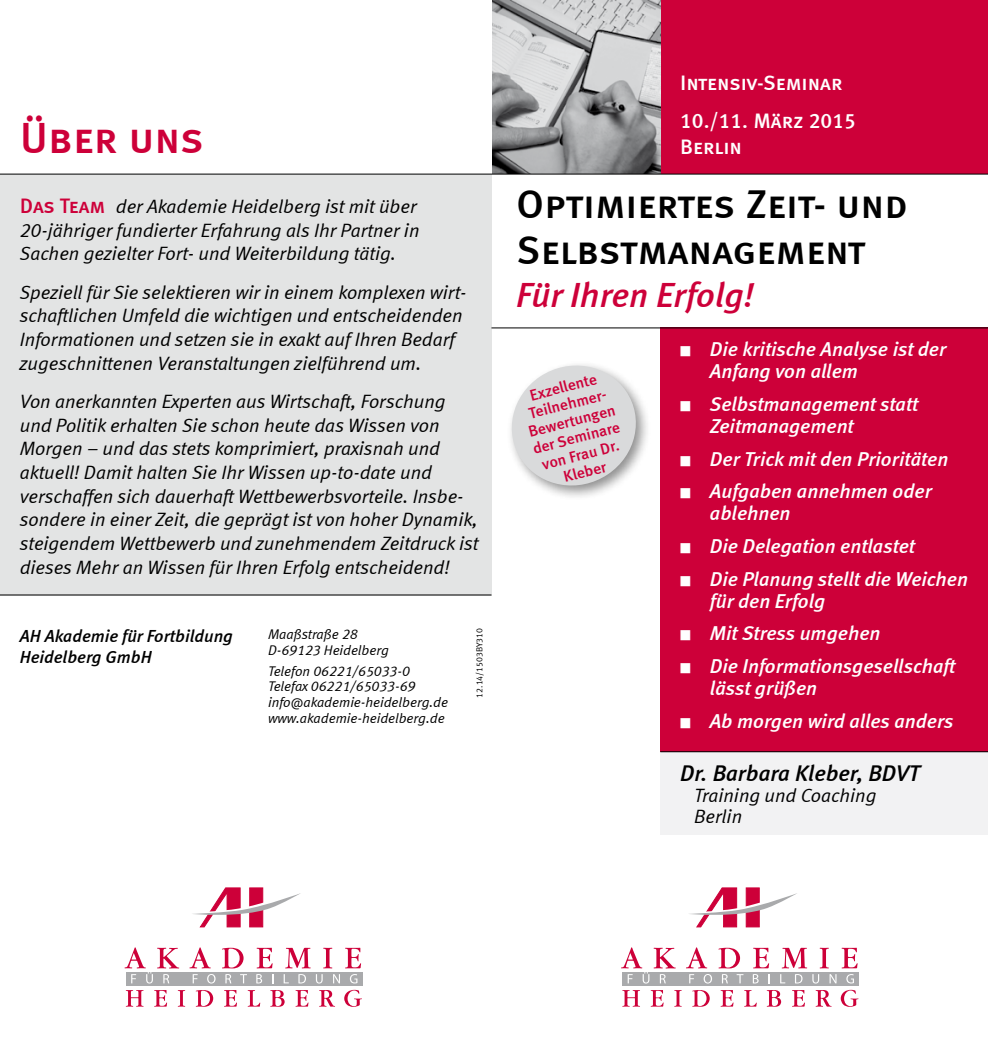
<style>
.page{position:relative;width:988px;height:1042px;background:#fff}
.page>*{position:absolute;margin:0;border:0;box-sizing:border-box;transform-origin:0 0}
.t1{font:43.75px "Meta Medium LF Caps";color:#cd0039}
.t2{font:40.25px/45.5px "Meta Medium LF Caps";letter-spacing:-.005em;color:#000}
.t3{font:italic 35px "Meta Medium LF";color:#cd0039}
.t4{font:italic 22.75px "Meta Medium LF";color:#000}
.t5{font:21px/38.5px "Meta Medium LF Caps";color:#fff}
.t6{font:italic 20.12px/21.9px "Meta Medium LF";color:#fff}
.t7{font:italic 19.25px/23.6px "Meta Normal LF";color:#000}
.t8{font:italic 17.5px/21px "Meta Medium LF";color:#000}
.t9{font:15.75px/17.5px "Meta Medium LF";color:#cd0039;text-align:center}
.t10{font:italic 14px/15.8px "Meta Normal LF";color:#000}
.t11{font:8.75px "Meta Normal LF";color:#000}
.s1{font-family:"Meta Medium LF Caps";font-style:normal;font-size:21px;color:#cd0039}
</style>
<div class="page">
<div style="left:660px;top:0;width:327px;height:174px;background:#cd0039"></div>
<svg style="left:193px;top:888px;width:108px;height:39px"></svg>
<svg style="left:126px;top:990px;width:17px;height:16px"></svg>
<svg style="left:154px;top:990px;width:13px;height:16px"></svg>
<svg style="left:178px;top:990px;width:7px;height:16px"></svg>
<svg style="left:196px;top:990px;width:17px;height:16px"></svg>
<svg style="left:224px;top:990px;width:13px;height:16px"></svg>
<svg style="left:247px;top:990px;width:13px;height:16px"></svg>
<svg style="left:270px;top:990px;width:14px;height:16px"></svg>
<svg style="left:295px;top:990px;width:13px;height:16px"></svg>
<svg style="left:319px;top:990px;width:16px;height:16px"></svg>
<svg style="left:344px;top:990px;width:18px;height:17px"></svg>
<svg style="left:189px;top:947px;width:22px;height:21px"></svg>
<svg style="left:222px;top:948px;width:21px;height:20px"></svg>
<svg style="left:256px;top:948px;width:16px;height:20px"></svg>
<svg style="left:285px;top:948px;width:25px;height:20px"></svg>
<svg style="left:323px;top:948px;width:9px;height:20px"></svg>
<svg style="left:345px;top:948px;width:16px;height:20px"></svg>
<div style="left:126px;top:972px;width:236px;height:13px;background:#a9aaac"></div>
<svg style="left:124px;top:947px;width:55px;height:36px"></svg>
<svg style="left:193px;top:974px;width:4px;height:9px"></svg>
<svg style="left:207px;top:974px;width:8px;height:9px"></svg>
<svg style="left:225px;top:974px;width:6px;height:9px"></svg>
<svg style="left:240px;top:974px;width:7px;height:9px"></svg>
<svg style="left:256px;top:974px;width:6px;height:9px"></svg>
<svg style="left:283px;top:974px;width:6px;height:9px"></svg>
<svg style="left:298px;top:974px;width:8px;height:9px"></svg>
<svg style="left:316px;top:974px;width:6px;height:9px"></svg>
<svg style="left:333px;top:974px;width:7px;height:9px"></svg>
<svg style="left:350px;top:974px;width:7px;height:9px"></svg>
<svg style="left:689px;top:888px;width:108px;height:39px"></svg>
<svg style="left:622px;top:990px;width:17px;height:16px"></svg>
<svg style="left:650px;top:990px;width:13px;height:16px"></svg>
<svg style="left:674px;top:990px;width:7px;height:16px"></svg>
<svg style="left:692px;top:990px;width:17px;height:16px"></svg>
<svg style="left:720px;top:990px;width:13px;height:16px"></svg>
<svg style="left:744px;top:990px;width:12px;height:16px"></svg>
<svg style="left:766px;top:990px;width:14px;height:16px"></svg>
<svg style="left:792px;top:990px;width:12px;height:16px"></svg>
<svg style="left:815px;top:990px;width:16px;height:16px"></svg>
<svg style="left:840px;top:990px;width:18px;height:17px"></svg>
<svg style="left:686px;top:947px;width:21px;height:21px"></svg>
<svg style="left:718px;top:948px;width:21px;height:20px"></svg>
<svg style="left:753px;top:948px;width:15px;height:20px"></svg>
<svg style="left:781px;top:948px;width:25px;height:20px"></svg>
<svg style="left:819px;top:948px;width:9px;height:20px"></svg>
<svg style="left:841px;top:948px;width:16px;height:20px"></svg>
<div style="left:622px;top:972px;width:236px;height:13px;background:#a9aaac"></div>
<svg style="left:621px;top:947px;width:54px;height:36px"></svg>
<svg style="left:689px;top:974px;width:5px;height:9px"></svg>
<svg style="left:703px;top:974px;width:8px;height:9px"></svg>
<svg style="left:722px;top:974px;width:5px;height:9px"></svg>
<svg style="left:736px;top:974px;width:7px;height:9px"></svg>
<svg style="left:752px;top:974px;width:6px;height:9px"></svg>
<svg style="left:780px;top:974px;width:5px;height:9px"></svg>
<svg style="left:795px;top:974px;width:7px;height:9px"></svg>
<svg style="left:812px;top:974px;width:6px;height:9px"></svg>
<svg style="left:829px;top:974px;width:7px;height:9px"></svg>
<svg style="left:846px;top:974px;width:7px;height:9px"></svg>
<div style="left:660px;top:327px;width:327px;height:425px;background:#cd0039"></div>
<img style="left:492px;top:0;width:168px;height:174px">
<div style="left:660px;top:752px;width:327px;height:83px;background:#f2f2f3"></div>
<div style="left:0;top:174px;width:491px;height:421px;background:#e3e4e4"></div>
<hr style="left:0;top:594px;width:491px;height:1px;background:#000">
<hr style="left:0;top:174px;width:987px;height:1px;background:#000">
<hr style="left:491px;top:327px;width:496px;height:1px;background:#000">
<hr style="left:660px;top:751px;width:327px;height:1px;background:#000">
<div style="left:505px;top:360px;width:146px;height:141px;background:#000;opacity:.44"></div>
<svg style="left:505px;top:360px;width:139px;height:134px"></svg>
<h1 class="t1" style="left:20px;top:113px;width:185px">Über uns</h1>
<p class="t7" style="left:20px;top:194px;width:401px"><span class="s1">Das Team</span> der Akademie Heidelberg ist mit über<br>20-jähriger fundierter Erfahrung als Ihr Partner in<br>Sachen gezielter Fort- und Weiterbildung tätig.</p>
<p class="t7" style="left:20px;top:280px;width:448px">Speziell für Sie selektieren wir in einem komplexen wirt&shy;schaftlichen Umfeld die wichtigen und entscheidenden Informationen und setzen sie in exakt auf Ihren Bedarf zugeschnittenen Veranstaltungen zielführend um.</p>
<p class="t7" style="left:20px;top:389px;width:460px">Von anerkannten Experten aus Wirtschaft, Forschung und Politik erhalten Sie schon heute das Wissen von Morgen – und das stets komprimiert, praxisnah und aktuell! Damit halten Sie Ihr Wissen up-to-date und verschaffen sich dauerhaft Wettbewerbsvorteile. Insbe&shy;sondere in einer Zeit, die geprägt ist von hoher Dynamik, steigendem Wettbewerb und zunehmendem Zeitdruck ist dieses Mehr an Wissen für Ihren Erfolg entscheidend!</p>
<p class="t8" style="left:20px;top:625px;width:214px">AH Akademie für Fortbildung<br>Heidelberg GmbH</p>
<p class="t10" style="left:268px;top:626px;width:122px">Maaßstraße 28<br>D-69123 Heidelberg</p>
<p class="t10" style="left:268px;top:663px;width:181px">Telefon 06221/65033-0<br>Telefax 06221/65033-69 info@akademie-heidelberg.de www.akademie-heidelberg.de</p>
<p class="t11" style="left:474px;top:697px;width:71px;rotate:-90deg">12.14/1503BY310</p>
<p class="t5" style="left:680px;top:63px;width:177px">Intensiv-Seminar<br>10./11. März 2015</p>
<p class="t5" style="left:680px;top:128px;width:63px">Berlin</p>
<h2 class="t2" style="left:516px;top:181px;width:393px">Optimiertes Zeit- und<br>Selbstmanagement</h2>
<h3 class="t3" style="left:516px;top:274px;width:239px">Für Ihren Erfolg!</h3>
<p class="t9" style="left:518px;top:389px;width:91px;rotate:-14deg">Exzellente<br>Teilnehmer-<br>Bewertungen der Seminare von Frau Dr.<br>Kleber</p>
<p class="t6" style="left:709px;top:338px;width:238px;text-indent:-30px">■ Die kritische Analyse ist der<br>Anfang von allem</p>
<p class="t6" style="left:709px;top:393px;width:210px;text-indent:-30px">■ Selbstmanagement statt<br>Zeitmanagement</p>
<p class="t6" style="left:680px;top:447px;width:269px">■ Der Trick mit den Prioritäten</p>
<p class="t6" style="left:709px;top:480px;width:223px;text-indent:-30px">■ Aufgaben annehmen oder ablehnen</p>
<p class="t6" style="left:680px;top:535px;width:236px">■ Die Delegation entlastet</p>
<p class="t6" style="left:709px;top:567px;width:259px;text-indent:-30px">■ Die Planung stellt die Weichen für den Erfolg</p>
<p class="t6" style="left:680px;top:622px;width:202px">■ Mit Stress umgehen</p>
<p class="t6" style="left:709px;top:655px;width:247px;text-indent:-30px">■ Die Informationsgesellschaft lässt grüßen</p>
<p class="t6" style="left:680px;top:710px;width:275px">■ Ab morgen wird alles anders</p>
<p class="t4" style="left:680px;top:759px;width:241px">Dr. Barbara Kleber, BDVT</p>
<p class="t7" style="left:694px;top:784px;width:184px;line-height:21px">Training und Coaching<br>Berlin</p>
</div>
